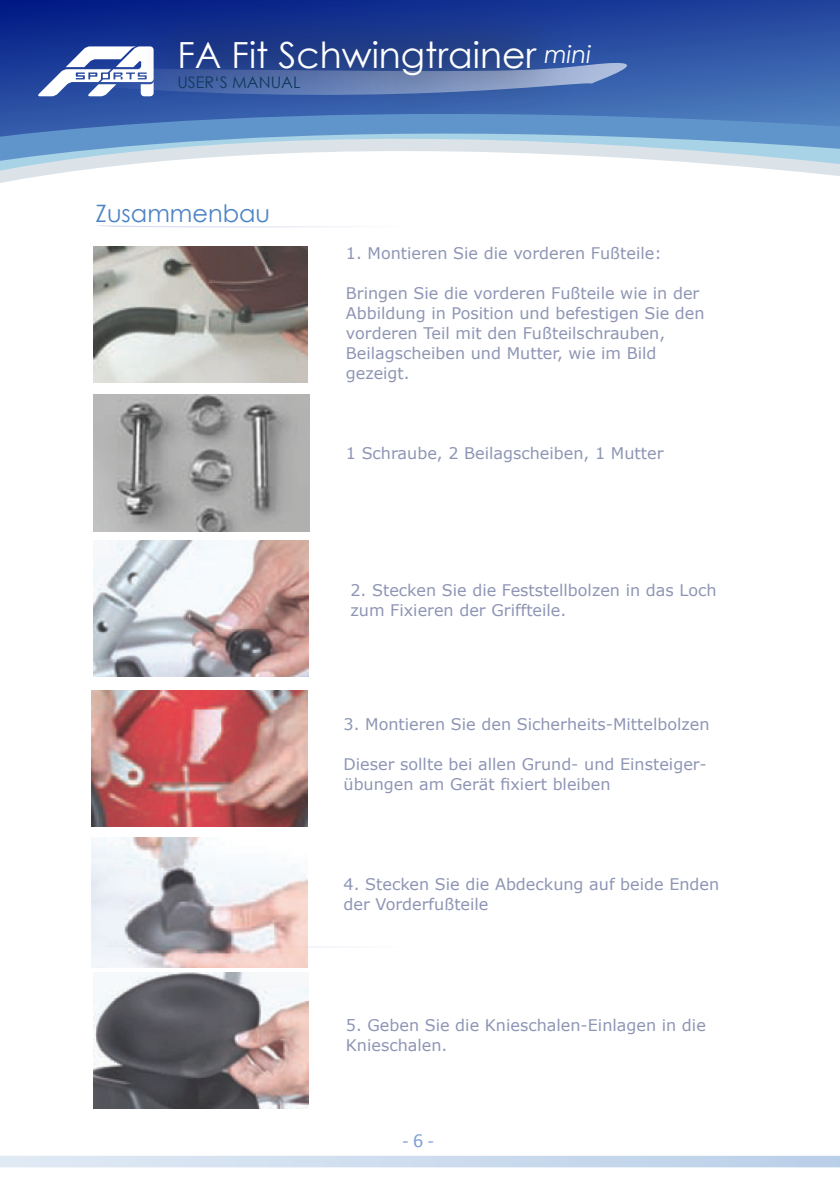
<style>
.page{position:relative;width:840px;height:1191px;background:#fff}
.page>*{position:absolute;margin:0;border:0;box-sizing:border-box;transform-origin:0 0}
.t1{font:36px "Century Gothic";color:#fff}
.t2{font:24px "Century Gothic";color:#4d84c4}
.t3{font:20px "Calibri";color:#7fa0d3}
.t4{font:16px/20px "Verdana";color:#8e95b4}
.t5{font:16px "Century Gothic";color:#0e3c60}
.s1{font-style:italic;font-size:24px}
</style>
<div class="page">
<svg style="left:0;top:1155px;width:839px;height:12px;background:#d0deef"></svg>
<svg style="left:0;top:151px;width:839px;height:30px"></svg>
<svg style="left:0;top:0;width:839px;height:151px;background:#4d74b6"></svg>
<svg style="left:23px;top:46px;width:605px;height:51px"></svg>
<svg style="left:137px;top:0;width:437px;height:116px;background:#314f9b"></svg>
<svg style="left:97px;top:225px;width:242px;height:3px"></svg>
<svg style="left:308px;top:946px;width:22px;height:2px"></svg>
<img style="left:94px;top:247px;width:214px;height:136px">
<img style="left:94px;top:395px;width:215px;height:136px">
<img style="left:94px;top:540px;width:215px;height:136px">
<img style="left:91px;top:690px;width:217px;height:136px">
<img style="left:91px;top:837px;width:217px;height:130px">
<img style="left:94px;top:972px;width:214px;height:136px">
<h1 class="t1" style="left:177px;top:29px;width:415px">FA Fit Schwingtrainer <span class="s1">mini</span></h1>
<p class="t5" style="left:177px;top:71px;width:124px">USER‘S MANUAL</p>
<h2 class="t2" style="left:95px;top:197px;width:176px">Zusammenbau</h2>
<p class="t4" style="left:345px;top:243px;width:317px">1. Montieren Sie die vorderen Fußteile:</p>
<p class="t4" style="left:345px;top:283px;width:360px">Bringen Sie die vorderen Fußteile wie in der Abbildung in Position und befestigen Sie den vorderen Teil mit den Fußteilschrauben, Beilagscheiben und Mutter, wie im Bild gezeigt.</p>
<p class="t4" style="left:345px;top:443px;width:319px">1 Schraube, 2 Beilagscheiben, 1 Mutter</p>
<p class="t4" style="left:350px;top:580px;width:367px">2. Stecken Sie die Feststellbolzen in das Loch zum Fixieren der Griffteile.</p>
<p class="t4" style="left:343px;top:714px;width:367px">3. Montieren Sie den Sicherheits-Mittelbolzen</p>
<p class="t4" style="left:343px;top:754px;width:364px">Dieser sollte bei allen Grund- und Einsteiger&shy;übungen am Gerät fixiert bleiben</p>
<p class="t4" style="left:343px;top:874px;width:377px">4. Stecken Sie die Abdeckung auf beide Enden der Vorderfußteile</p>
<p class="t4" style="left:345px;top:1014px;width:361px">5. Geben Sie die Knieschalen-Einlagen in die<br>Knieschalen.</p>
<p class="t3" style="left:402px;top:1127px;width:33px">- 6 -</p>
</div>
